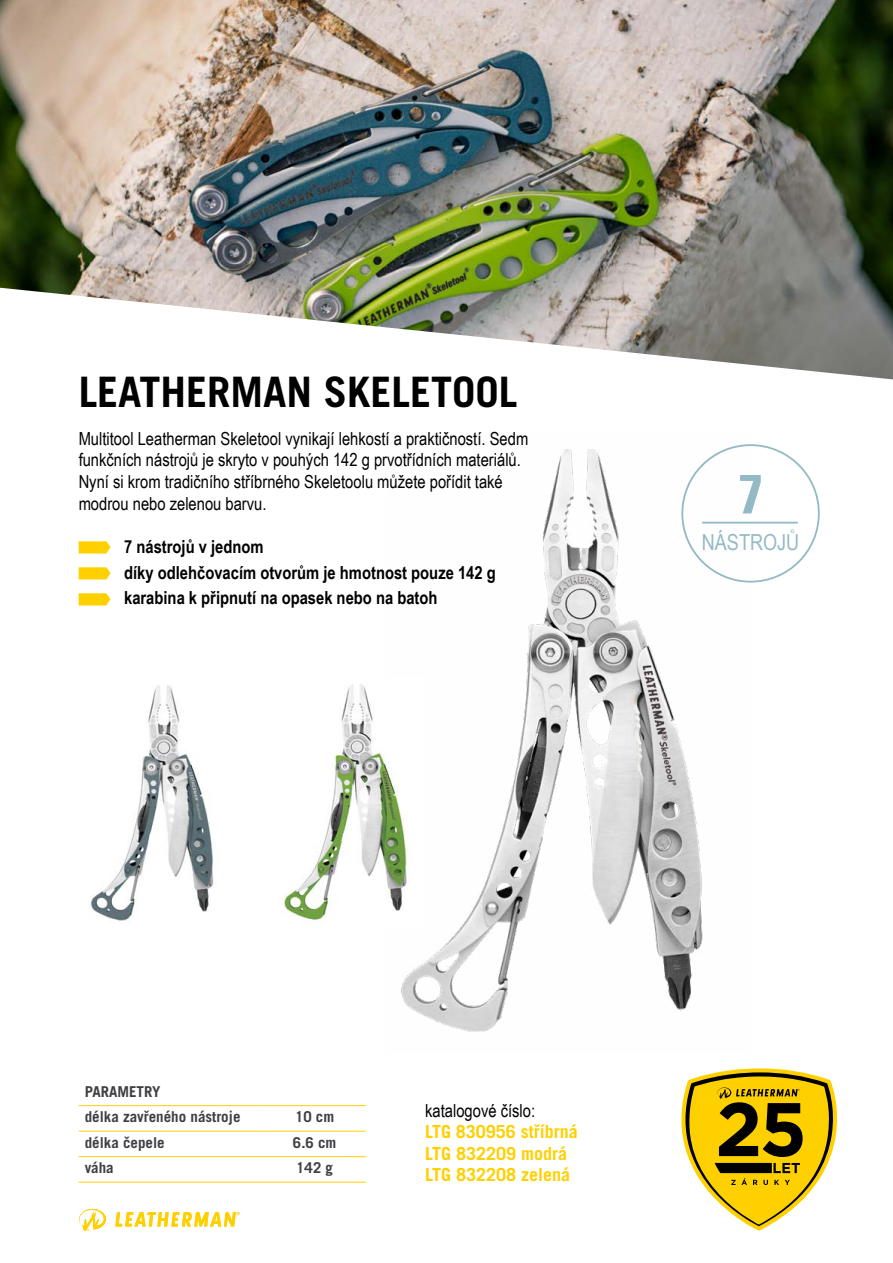
<style>
.page{position:relative;width:893px;height:1263px;background:#fff}
.page>*{position:absolute;margin:0;border:0;box-sizing:border-box;transform-origin:0 0}
.t1{font:700 condensed 55.2px "Univers";color:#94bbc5}
.t2{font:700 42px "Trade Gothic LT Pro";color:#000}
.t3{font:22.05px "Arial Narrow";color:#94bbc5}
.t4{font:18px/21.6px "Arial Narrow";color:#000}
.t5{font:700 18px/25.5px "Arial Narrow";color:#000}
.t6{font:700 18px/21.6px "Trade Gothic LT Pro";color:#ffd000}
.t7{font:700 15px/25.5px "Trade Gothic LT Pro";color:#403e44}
</style>
<div class="page">
<img style="left:0;top:0;width:893px;height:379px">
<hr style="left:79px;top:1105px;width:185px;height:1px;background:#ffd000">
<hr style="left:264px;top:1105px;width:102px;height:1px;background:#ffd000">
<hr style="left:79px;top:1131px;width:185px;height:1px;background:#ffd000">
<hr style="left:264px;top:1131px;width:102px;height:1px;background:#ffd000">
<hr style="left:79px;top:1156px;width:185px;height:1px;background:#ffd000">
<hr style="left:264px;top:1156px;width:102px;height:1px;background:#ffd000">
<hr style="left:79px;top:1182px;width:185px;height:1px;background:#ffd000">
<hr style="left:264px;top:1182px;width:102px;height:1px;background:#ffd000">
<hr style="left:702px;top:522px;width:96px;height:1px;background:#94bbc5">
<svg style="left:681px;top:1068px;width:156px;height:163px"></svg>
<img style="left:401px;top:444px;width:350px;height:588px">
<img style="left:283px;top:677px;width:142px;height:250px">
<img style="left:90px;top:685px;width:124px;height:236px">
<svg style="left:115px;top:1212px;width:125px;height:14px"></svg>
<svg style="left:79px;top:1209px;width:27px;height:22px"></svg>
<svg style="left:79px;top:541px;width:32px;height:12px"></svg>
<svg style="left:79px;top:567px;width:32px;height:12px"></svg>
<svg style="left:79px;top:593px;width:32px;height:12px"></svg>
<h2 class="t2" style="left:79px;top:366px;width:440px">LEATHERMAN SKELETOOL</h2>
<p class="t4" style="left:79px;top:427px;width:451px">Multitool Leatherman Skeletool vynikají lehkostí a praktičností. Sedm funkčních nástrojů je skryto v pouhých 142 g prvotřídních materiálů.<br>Nyní si krom tradičního stříbrného Skeletoolu můžete pořídit také modrou nebo zelenou barvu.</p>
<p class="t5" style="left:124px;top:533px;width:373px">7 nástrojů v jednom<br>díky odlehčovacím otvorům je hmotnost pouze 142 g karabina k připnutí na opasek nebo na batoh</p>
<h1 class="t1" style="left:738px;top:460px;width:26px">7</h1>
<p class="t3" style="left:702px;top:526px;width:99px">NÁSTROJŮ</p>
<p class="t7" style="left:85px;top:1079px;width:157px">PARAMETRY<br>délka zavřeného nástroje</p>
<p class="t7" style="left:295px;top:1104px;width:41px">10 cm</p>
<p class="t7" style="left:85px;top:1130px;width:82px">délka čepele</p>
<p class="t7" style="left:293px;top:1130px;width:45px">6.6 cm</p>
<p class="t7" style="left:85px;top:1155px;width:31px">váha</p>
<p class="t7" style="left:296px;top:1155px;width:38px">142 g</p>
<p class="t4" style="left:425px;top:1099px;width:111px">katalogové číslo:</p>
<p class="t6" style="left:425px;top:1120px;width:154px">LTG 830956 stříbrná<br>LTG 832209 modrá<br>LTG 832208 zelená</p>
</div>
